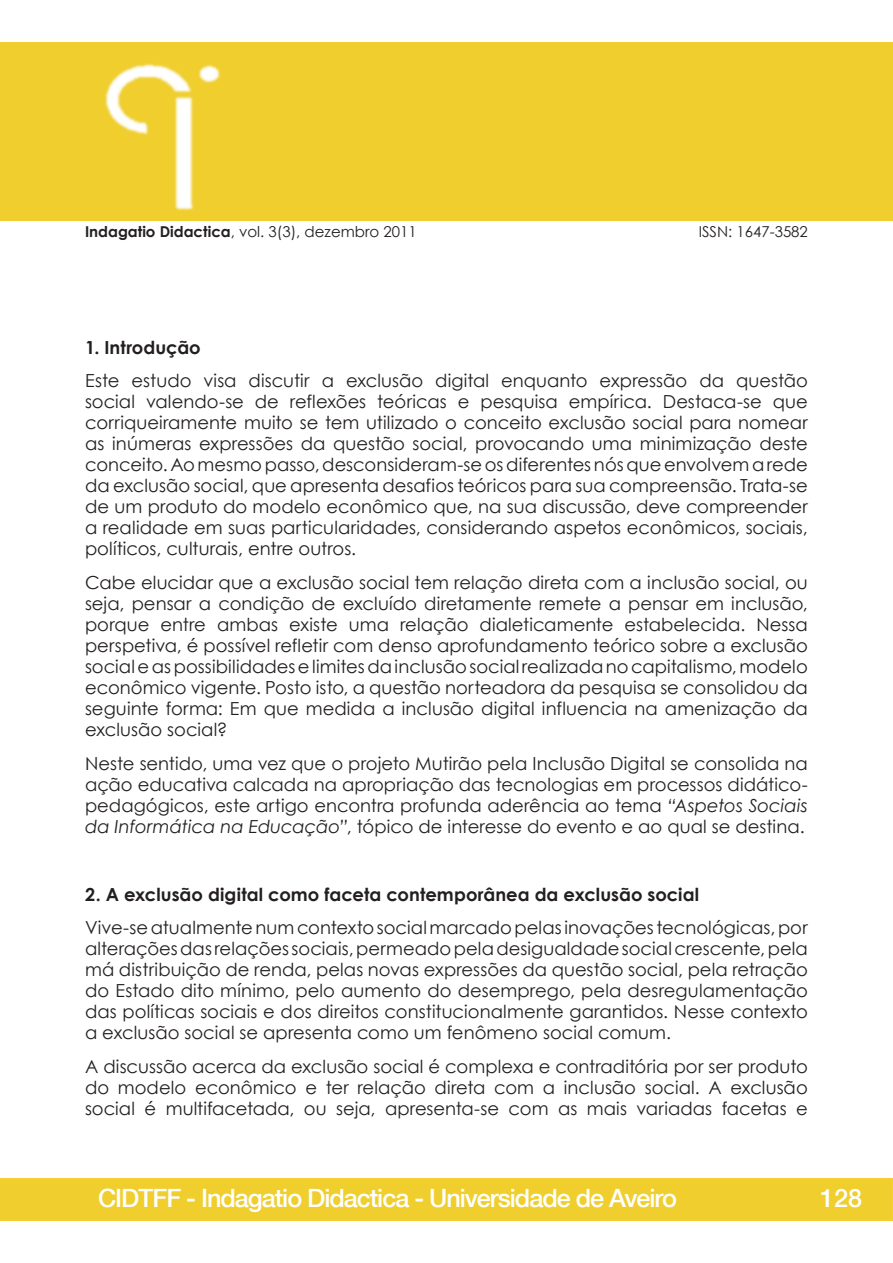
<style>
.page{position:relative;width:893px;height:1263px;background:#fff}
.page>*{position:absolute;margin:0;border:0;box-sizing:border-box;transform-origin:0 0}
.t1{font:500 25.2px "Helvetica Neue LT Com";letter-spacing:-.04em;color:#fff}
.paragrafos{font:18px/21px "Century Gothic";color:#231f20;text-align:justify}
.paragrafos-2{font:700 18px "Century Gothic";color:#231f20}
.t2{font:15px "Century Gothic";color:#231f20}
.s1{font-weight:700}
.s2{font-style:italic}
</style>
<div class="page">
<div style="left:0;top:1179px;width:892px;height:41px;background:#efce2e"></div>
<div style="left:0;top:1178px;width:893px;height:42px;border:2px solid #facd35"></div>
<svg style="left:892px;top:1178px;width:1px;height:42px"></svg>
<div style="left:0;top:43px;width:893px;height:178px;background:#efce2e"></div>
<p class="t2" style="left:85px;top:221px;width:333px"><span class="s1">Indagatio Didactica</span>, vol. 3(3), dezembro 2011</p>
<p class="t2" style="left:699px;top:221px;width:111px">ISSN: 1647-3582</p>
<p class="paragrafos-2" style="left:85px;top:333px;width:117px">1. Introdução</p>
<p class="paragrafos" style="left:85px;top:370px;width:724px">Este estudo visa discutir a exclusão digital enquanto expressão da questão social valendo-se de reflexões teóricas e pesquisa empírica. Destaca-se que corriqueiramente muito se tem utilizado o conceito exclusão social para nomear as inúmeras expressões da questão social, provocando uma minimização deste conceito. Ao mesmo passo, desconsideram-se os diferentes nós que envolvem a rede da exclusão social, que apresenta desafios teóricos para sua compreensão. Trata-se de um produto do modelo econômico que, na sua discussão, deve compreender a realidade em suas particularidades, considerando aspetos econômicos, sociais, políticos, culturais, entre outros.</p>
<p class="paragrafos" style="left:85px;top:572px;width:724px">Cabe elucidar que a exclusão social tem relação direta com a inclusão social, ou seja, pensar a condição de excluído diretamente remete a pensar em inclusão, porque entre ambas existe uma relação dialeticamente estabelecida. Nessa perspetiva, é possível refletir com denso aprofundamento teórico sobre a exclusão social e as possibilidades e limites da inclusão social realizada no capitalismo, modelo econômico vigente. Posto isto, a questão norteadora da pesquisa se consolidou da seguinte forma: Em que medida a inclusão digital influencia na amenização da exclusão social?</p>
<p class="paragrafos" style="left:85px;top:753px;width:724px">Neste sentido, uma vez que o projeto Mutirão pela Inclusão Digital se consolida na ação educativa calcada na apropriação das tecnologias em processos didático&shy;pedagógicos, este artigo encontra profunda aderência ao tema <span class="s2">“Aspetos Sociais da Informática na Educação”</span>, tópico de interesse do evento e ao qual se destina.</p>
<p class="paragrafos-2" style="left:85px;top:880px;width:616px">2. A exclusão digital como faceta contemporânea da exclusão social</p>
<p class="paragrafos" style="left:85px;top:917px;width:724px">Vive-se atualmente num contexto social marcado pelas inovações tecnológicas, por alterações das relações sociais, permeado pela desigualdade social crescente, pela má distribuição de renda, pelas novas expressões da questão social, pela retração do Estado dito mínimo, pelo aumento do desemprego, pela desregulamentação das políticas sociais e dos direitos constitucionalmente garantidos. Nesse contexto a exclusão social se apresenta como um fenômeno social comum.</p>
<p class="paragrafos" style="left:85px;top:1056px;width:724px">A discussão acerca da exclusão social é complexa e contraditória por ser produto do modelo econômico e ter relação direta com a inclusão social. A exclusão social é multifacetada, ou seja, apresenta-se com as mais variadas facetas e</p>
<h1 class="t1" style="left:98px;top:1183px;width:580px">CIDTFF - Indagatio Didactica - Universidade de Aveiro</h1>
<h1 class="t1" style="left:820px;top:1183px;width:44px">128</h1>
</div>
